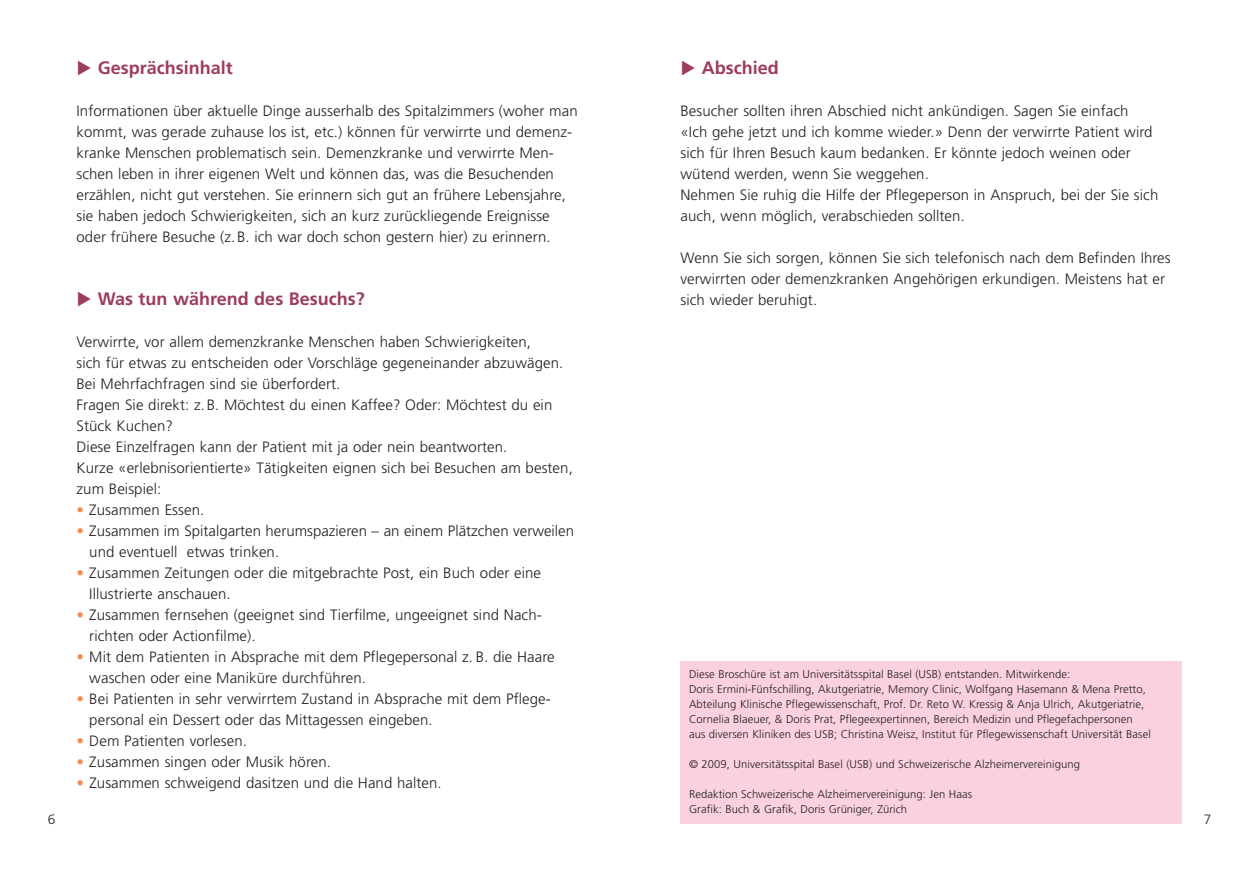
<style>
.page{position:relative;width:1259px;height:893px;background:#fff}
.page>*{position:absolute;margin:0;border:0;box-sizing:border-box;transform-origin:0 0}
.t1{font:700 18px "Frutiger";color:#9c3d5d}
.t2{font:300 15px/21px "Frutiger";letter-spacing:.005em;color:#231f20}
.t3{font:300 13.5px "Frutiger";color:#231f20}
.t4{font:300 11.25px/15px "Frutiger";letter-spacing:.005em;color:#231f20}
.s1{color:#f68c50}
</style>
<div class="page">
<div style="left:680px;top:661px;width:502px;height:163px;background:#fad1dd"></div>
<p class="t1" style="left:98px;top:61px;width:136px">Gesprächsinhalt</p>
<p class="t2" style="left:77px;top:102px;width:502px">Informationen über aktuelle Dinge ausserhalb des Spitalzimmers (woher man kommt, was gerade zuhause los ist, etc.) können für verwirrte und demenz&shy;kranke Menschen problematisch sein. Demenzkranke und verwirrte Men&shy;schen leben in ihrer eigenen Welt und können das, was die Besuchenden erzählen, nicht gut verstehen. Sie erinnern sich gut an frühere Lebensjahre, sie haben jedoch Schwierigkeiten, sich an kurz zurückliegende Ereignisse oder frühere Besuche (z.B. ich war doch schon gestern hier) zu erinnern.</p>
<p class="t1" style="left:702px;top:61px;width:78px">Abschied</p>
<p class="t2" style="left:680px;top:102px;width:479px">Besucher sollten ihren Abschied nicht ankündigen. Sagen Sie einfach «Ich gehe jetzt und ich komme wieder.» Denn der verwirrte Patient wird sich für Ihren Besuch kaum bedanken. Er könnte jedoch weinen oder wütend werden, wenn Sie weggehen.<br>Nehmen Sie ruhig die Hilfe der Pflegeperson in Anspruch, bei der Sie sich auch, wenn möglich, verabschieden sollten.</p>
<p class="t2" style="left:680px;top:249px;width:492px">Wenn Sie sich sorgen, können Sie sich telefonisch nach dem Befinden Ihres verwirrten oder demenzkranken Angehörigen erkundigen. Meistens hat er sich wieder beruhigt.</p>
<p class="t1" style="left:98px;top:292px;width:268px">Was tun während des Besuchs?</p>
<p class="t2" style="left:77px;top:333px;width:498px">Verwirrte, vor allem demenzkranke Menschen haben Schwierigkeiten,<br>sich für etwas zu entscheiden oder Vorschläge gegeneinander abzuwägen.<br>Bei Mehrfachfragen sind sie überfordert.<br>Fragen Sie direkt: z.B. Möchtest du einen Kaffee? Oder: Möchtest du ein Stück Kuchen?<br>Diese Einzelfragen kann der Patient mit ja oder nein beantworten.<br>Kurze «erlebnisorientierte» Tätigkeiten eignen sich bei Besuchen am besten, zum Beispiel:</p>
<p class="t2" style="left:77px;top:501px;width:129px"><span class="s1">•</span> Zusammen Essen.</p>
<p class="t2" style="left:89px;top:522px;width:486px;text-indent:-13px"><span class="s1">•</span> Zusammen im Spitalgarten herumspazieren – an einem Plätzchen verweilen und eventuell etwas trinken.</p>
<p class="t2" style="left:89px;top:564px;width:453px;text-indent:-13px"><span class="s1">•</span> Zusammen Zeitungen oder die mitgebrachte Post, ein Buch oder eine<br>Illustrierte anschauen.</p>
<p class="t2" style="left:89px;top:606px;width:454px;text-indent:-13px"><span class="s1">•</span> Zusammen fernsehen (geeignet sind Tierfilme, ungeeignet sind Nach&shy;richten oder Actionfilme).</p>
<p class="t2" style="left:89px;top:648px;width:467px;text-indent:-13px"><span class="s1">•</span> Mit dem Patienten in Absprache mit dem Pflegepersonal z. B. die Haare waschen oder eine Maniküre durchführen.</p>
<p class="t2" style="left:89px;top:690px;width:463px;text-indent:-13px"><span class="s1">•</span> Bei Patienten in sehr verwirrtem Zustand in Absprache mit dem Pflege&shy;personal ein Dessert oder das Mittagessen eingeben.</p>
<p class="t2" style="left:77px;top:732px;width:172px"><span class="s1">•</span> Dem Patienten vorlesen.</p>
<p class="t2" style="left:77px;top:753px;width:256px"><span class="s1">•</span> Zusammen singen oder Musik hören.</p>
<p class="t2" style="left:77px;top:774px;width:367px"><span class="s1">•</span> Zusammen schweigend dasitzen und die Hand halten.</p>
<p class="t4" style="left:689px;top:668px;width:463px">Diese Broschüre ist am Universitätsspital Basel (USB) entstanden. Mitwirkende:<br>Doris Ermini-Fünfschilling, Akutgeriatrie, Memory Clinic, Wolfgang Hasemann &amp; Mena Pretto, Abteilung Klinische Pflegewissenschaft, Prof. Dr. Reto W. Kressig &amp; Anja Ulrich, Akutgeriatrie, Cornelia Blaeuer, &amp; Doris Prat, Pflegeexpertinnen, Bereich Medizin und Pflegefachpersonen aus diversen Kliniken des USB; Christina Weisz, Institut für Pflegewissenschaft Universität Basel</p>
<p class="t4" style="left:689px;top:758px;width:392px">© 2009, Universitätsspital Basel (USB) und Schweizerische Alzheimervereinigung</p>
<p class="t4" style="left:689px;top:788px;width:285px">Redaktion Schweizerische Alzheimervereinigung: Jen Haas<br>Grafik: Buch &amp; Grafik, Doris Grüniger, Zürich</p>
<p class="t3" style="left:48px;top:814px;width:9px">6</p>
<p class="t3" style="left:1203px;top:814px;width:9px">7</p>
</div>
